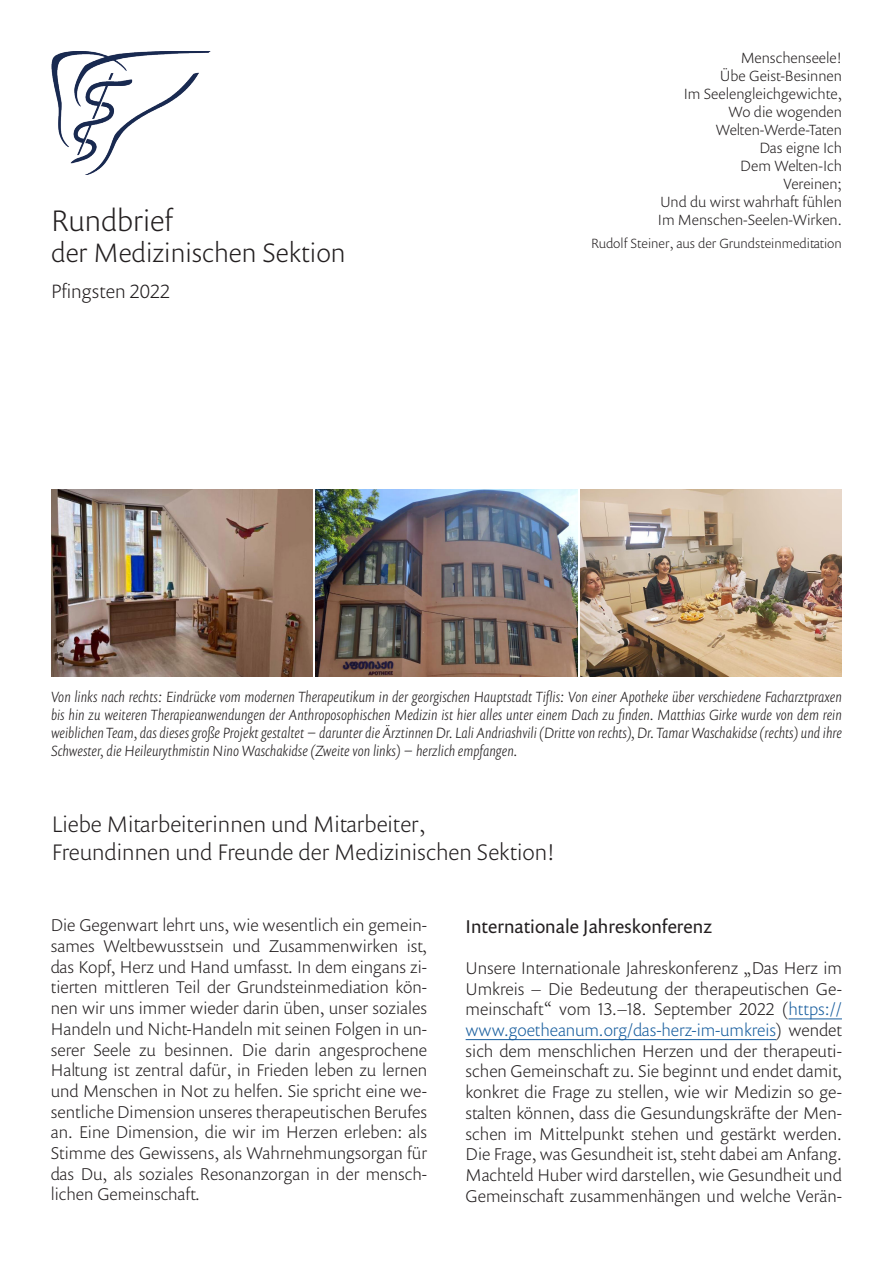
<style>
.page{position:relative;width:893px;height:1263px;background:#fff}
.page>*{position:absolute;margin:0;border:0;box-sizing:border-box;transform-origin:0 0}
.t1{font:300 30px "Prenton RP Pro";color:#231f20}
.t2{font:300 27px "Prenton RP Pro";color:#231f20}
.t3{font:300 22.8px "Prenton RP Pro";color:#231f20}
.t4{font:300 19.5px "Prenton RP Pro";color:#231f20}
.t5{font:18.75px "Prenton RP Pro";color:#231f20}
.t6{font:300 17.25px/20.7px "Prenton RP Pro";color:#231f20;text-align:justify}
.t7{font:italic 300 15px/18px "Prenton RP Pro";color:#231f20;text-align:justify}
.t8{font:300 15px "Prenton RP Pro";color:#231f20}
.t9{font:300 13.5px "Prenton RP Pro";color:#231f20}
.s1{color:#175d9e}
</style>
<div class="page">
<img style="left:51px;top:51px;width:160px;height:124px">
<hr style="left:788px;top:1018px;width:54px;height:1px;background:#175d9e">
<hr style="left:466px;top:1039px;width:310px;height:1px;background:#175d9e">
<img style="left:316px;top:489px;width:261px;height:187px">
<img style="left:51px;top:489px;width:262px;height:187px">
<img style="left:580px;top:489px;width:262px;height:187px">
<p class="t1" style="left:51px;top:199px;width:123px">Rundbrief</p>
<p class="t2" style="left:51px;top:233px;width:296px">der Medizinischen Sektion</p>
<p class="t4" style="left:51px;top:278px;width:120px">Pfingsten 2022</p>
<p class="t8" style="left:741px;top:47px;width:103px">Menschenseele!</p>
<p class="t8" style="left:720px;top:65px;width:124px">Übe Geist-Besinnen</p>
<p class="t8" style="left:684px;top:83px;width:160px">Im Seelengleichgewichte,</p>
<p class="t8" style="left:729px;top:101px;width:115px">Wo die wogenden</p>
<p class="t8" style="left:716px;top:119px;width:128px">Welten-Werde-Taten</p>
<p class="t8" style="left:759px;top:137px;width:84px">Das eigne Ich</p>
<p class="t8" style="left:740px;top:155px;width:103px">Dem Welten-Ich</p>
<p class="t8" style="left:783px;top:173px;width:60px">Vereinen;</p>
<p class="t8" style="left:660px;top:191px;width:183px">Und du wirst wahrhaft fühlen</p>
<p class="t8" style="left:658px;top:209px;width:186px">Im Menschen-Seelen-Wirken.</p>
<p class="t9" style="left:591px;top:234px;width:252px">Rudolf Steiner, aus der Grundsteinmeditation</p>
<p class="t7" style="left:51px;top:687px;width:792px">Von links nach rechts: Eindrücke vom modernen Therapeutikum in der georgischen Hauptstadt Tiflis: Von einer Apotheke über verschiedene Facharztpraxen bis hin zu weiteren Therapieanwendungen der Anthroposophischen Medizin ist hier alles unter einem Dach zu finden. Matthias Girke wurde von dem rein weiblichen Team, das dieses große Projekt gestaltet − darunter die Ärztinnen Dr. Lali Andriashvili (Dritte von rechts), Dr. Tamar Waschakidse (rechts) und ihre Schwester, die Heileurythmistin Nino Waschakidse (Zweite von links) − herzlich empfangen.</p>
<p class="t3" style="left:52px;top:808px;width:375px">Liebe Mitarbeiterinnen und Mitarbeiter,</p>
<p class="t3" style="left:52px;top:835px;width:505px">Freundinnen und Freunde der Medizinischen Sektion!</p>
<p class="t6" style="left:51px;top:914px;width:378px">Die Gegenwart lehrt uns, wie wesentlich ein gemein&shy;sames Weltbewusstsein und Zusammenwirken ist, das Kopf, Herz und Hand umfasst. In dem eingans zi&shy;tierten mittleren Teil der Grundsteinmediation kön&shy;nen wir uns immer wieder darin üben, unser soziales Handeln und Nicht-Handeln mit seinen Folgen in un&shy;serer Seele zu besinnen. Die darin angesprochene Haltung ist zentral dafür, in Frieden leben zu lernen und Menschen in Not zu helfen. Sie spricht eine we&shy;sentliche Dimension unseres therapeutischen Berufes an. Eine Dimension, die wir im Herzen erleben: als Stimme des Gewissens, als Wahrnehmungsorgan für das Du, als soziales Resonanzorgan in der mensch&shy;lichen Gemeinschaft.</p>
<p class="t5" style="left:466px;top:914px;width:248px">Internationale Jahreskonferenz</p>
<p class="t6" style="left:466px;top:957px;width:378px">Unsere Internationale Jahreskonferenz „Das Herz im Umkreis – Die Bedeutung der therapeutischen Ge&shy;meinschaft“ vom 13.–18. September 2022 (<span class="s1">https:// www.goetheanum.org/das-herz-im-umkreis</span>) wendet sich dem menschlichen Herzen und der therapeuti&shy;schen Gemeinschaft zu. Sie beginnt und endet damit, konkret die Frage zu stellen, wie wir Medizin so ge&shy;stalten können, dass die Gesundungskräfte der Men&shy;schen im Mittelpunkt stehen und gestärkt werden.<br>Die Frage, was Gesundheit ist, steht dabei am Anfang.<br>Machteld Huber wird darstellen, wie Gesundheit und Gemeinschaft zusammenhängen und welche Verän-</p>
</div>
